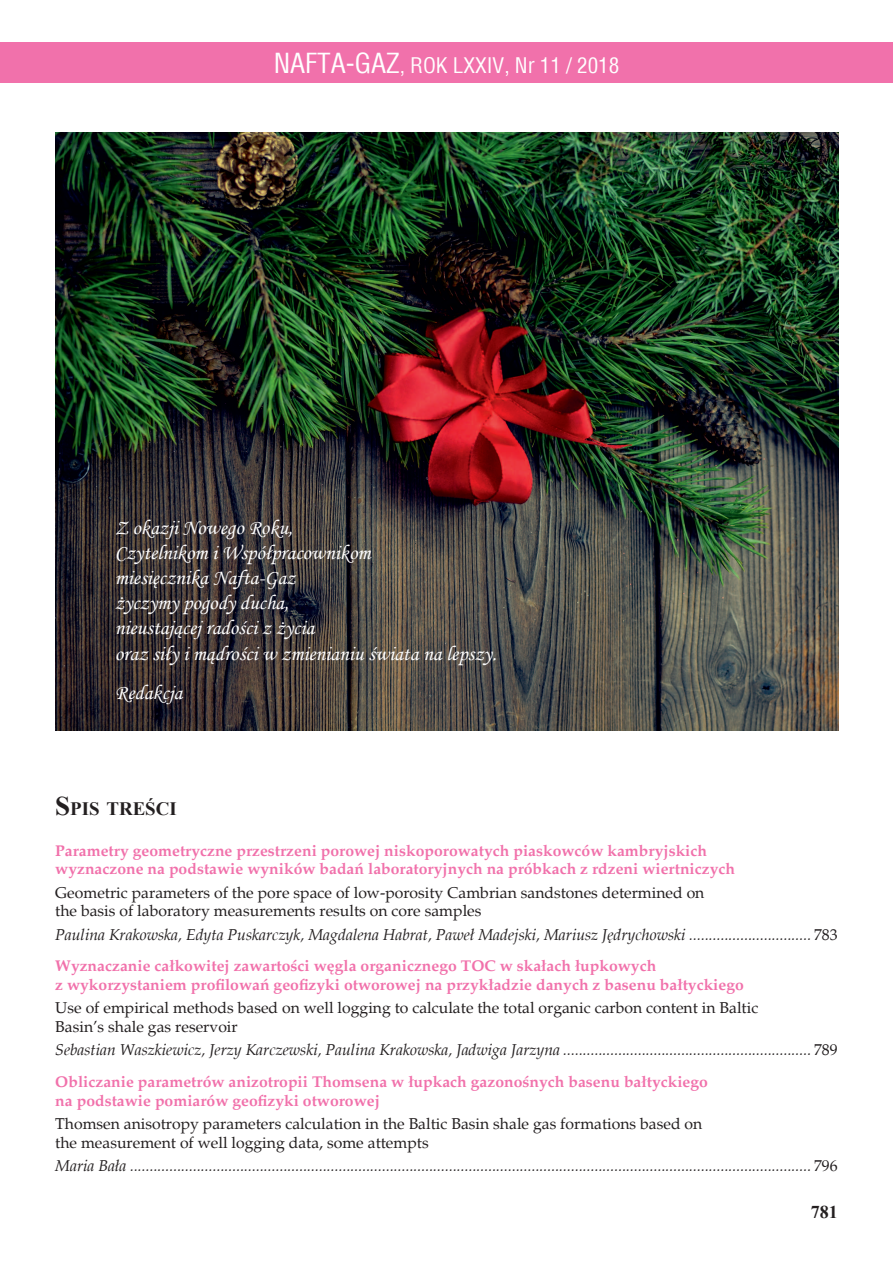
<style>
.page{position:relative;width:893px;height:1263px;background:#fff}
.page>*{position:absolute;margin:0;border:0;box-sizing:border-box;transform-origin:0 0}
.t1{font:21px/25.2px "Monotype Corsiva";color:#fff}
.t2{font:21px "Switzerland Condensed";color:#fff}
.t3{font:700 18.9px "Times New Roman";color:#231f20}
.t4{font:700 18px "Times New Roman";color:#231f20}
.t5{font:italic 15.75px/31.7px "Palatino";color:#231f20}
.t6{font:15.75px/18.9px "Palatino";color:#231f20}
.t7{font:700 15.75px/18.9px "Palatino";color:#f171ab}
.s1{font-size:27px}
.s2{font-style:normal}
.s3{font-weight:700;font-style:normal;color:#f171ab}
</style>
<div class="page">
<div style="left:0;top:43px;width:893px;height:40px;background:#f171ab"></div>
<img style="left:55px;top:133px;width:784px;height:597px">
<h1 class="t2" style="left:274px;top:53px;width:347px"><span class="s1">NAFTA-GAZ</span>, ROK LXXIV, Nr 11 / 2018</h1>
<h1 class="t1" style="left:115px;top:514px;width:383px">Z okazji Nowego Roku,<br>Czytelnikom i Współpracownikom<br>miesięcznika Nafta-Gaz<br>życzymy pogody ducha,<br>nieustającej radości z życia<br>oraz siły i mądrości w zmienianiu świata na lepszy.</h1>
<h1 class="t1" style="left:115px;top:680px;width:69px">Redakcja</h1>
<p class="t3" style="left:55px;top:796px;width:123px"><span class="s1">S</span>PIS TREŚCI</p>
<p class="t7" style="left:55px;top:841px;width:681px">Parametry geometryczne przestrzeni porowej niskoporowatych piaskowców kambryjskich wyznaczone na podstawie wyników badań laboratoryjnych na próbkach z rdzeni wiertniczych</p>
<p class="t6" style="left:55px;top:883px;width:651px">Geometric parameters of the pore space of low-porosity Cambrian sandstones determined on the basis of laboratory measurements results on core samples</p>
<p class="t5" style="left:55px;top:918px;width:784px">Paulina Krakowska, Edyta Puskarczyk, Magdalena Habrat, Paweł Madejski, Mariusz Jędrychowski ............................... <span class="s2">783<br></span><span class="s3">Wyznaczanie całkowitej zawartości węgla organicznego TOC w skałach łupkowych</span></p>
<p class="t7" style="left:55px;top:975px;width:690px">z wykorzystaniem profilowań geofizyki otworowej na przykładzie danych z basenu bałtyckiego</p>
<p class="t6" style="left:55px;top:999px;width:705px">Use of empirical methods based on well logging to calculate the total organic carbon content in Baltic<br>Basin’s shale gas reservoir</p>
<p class="t5" style="left:55px;top:1034px;width:784px">Sebastian Waszkiewicz, Jerzy Karczewski, Paulina Krakowska, Jadwiga Jarzyna ............................................................... <span class="s2">789<br></span><span class="s3">Obliczanie parametrów anizotropii Thomsena w łupkach gazonośnych basenu bałtyckiego</span></p>
<p class="t7" style="left:55px;top:1091px;width:326px">na podstawie pomiarów geofizyki otworowej</p>
<p class="t6" style="left:55px;top:1115px;width:649px">Thomsen anisotropy parameters calculation in the Baltic Basin shale gas formations based on the measurement of well logging data, some attempts</p>
<p class="t5" style="left:55px;top:1150px;width:784px">Maria Bała ............................................................................................................................................................................. <span class="s2">796</span></p>
<p class="t4" style="left:811px;top:1199px;width:28px">781</p>
</div>
